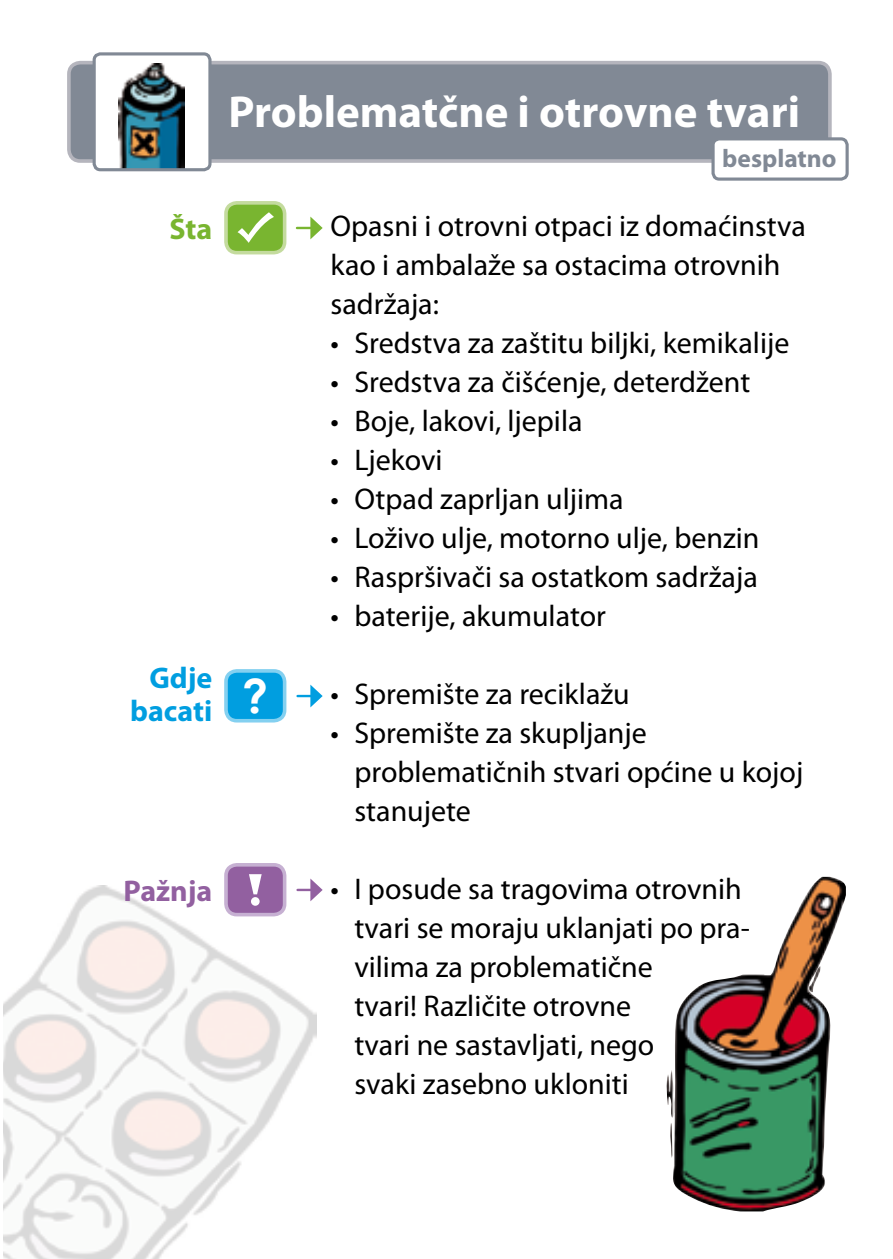
<style>
.page{position:relative;width:893px;height:1259px;background:#fff}
.page>*{position:absolute;margin:0;border:0;box-sizing:border-box;transform-origin:0 0}
.t1{font:700 46.5px "Century Gothic";color:#fff}
.t2{font:700 45px "Myriad Pro";color:#fff}
.t3{font:30px/39px "Myriad Pro";color:#000}
.t4{font:700 30px/33px "Myriad Pro";color:#009ee0;text-align:right}
.t5{font:700 30px "Myriad Pro";color:#9260a0}
.t6{font:700 30px "Myriad Pro";color:#79b530}
.t7{font:700 25.5px "Myriad Pro";color:#818995}
</style>
<div class="page">
<img style="left:3px;top:885px;width:314px;height:374px">
<img style="left:666px;top:877px;width:180px;height:334px">
<div style="left:69px;top:63px;width:761px;height:98px;background:#818995;border-radius:11px"></div>
<div style="left:67px;top:61px;width:765px;height:102px;border:4px solid #b5b5bd;border-radius:11px"></div>
<div style="left:94px;top:54px;width:116px;height:116px;background:#fff;border-radius:6px"></div>
<img style="left:118px;top:63px;width:67px;height:104px">
<div style="left:93px;top:52px;width:119px;height:119px;border:3px solid #818995;border-radius:6px"></div>
<div style="left:713px;top:139px;width:134px;height:40px;background:#fff;border-radius:6px"></div>
<div style="left:711px;top:137px;width:138px;height:44px;border:3px solid #818995;border-radius:6px"></div>
<div style="left:226px;top:671px;width:59px;height:49px;background:#009ee0;border-radius:11px"></div>
<div style="left:224px;top:669px;width:62px;height:53px;border:4px solid #84d0f0;border-radius:11px"></div>
<svg style="left:298px;top:684px;width:25px;height:23px"></svg>
<svg style="left:297px;top:217px;width:26px;height:22px"></svg>
<div style="left:226px;top:203px;width:59px;height:50px;background:#79b530;border-radius:11px"></div>
<div style="left:224px;top:201px;width:62px;height:53px;border:4px solid #c4db9e;border-radius:11px"></div>
<svg style="left:238px;top:212px;width:36px;height:31px"></svg>
<hr style="left:298px;top:888px;width:14px;height:3px;background:#9260a0">
<svg style="left:310px;top:878px;width:13px;height:23px"></svg>
<div style="left:226px;top:865px;width:59px;height:49px;background:#9260a0;border-radius:11px"></div>
<div style="left:224px;top:863px;width:62px;height:53px;border:4px solid #c6b0d2;border-radius:11px"></div>
<svg style="left:249px;top:874px;width:13px;height:20px"></svg>
<div style="left:251px;top:897px;width:9px;height:8px;background:#fff;border-radius:50%"></div>
<p class="t6" style="left:170px;top:210px;width:44px">Šta</p>
<p class="t4" style="left:130px;top:661px;width:84px">Gdje bacati</p>
<h2 class="t2" style="left:229px;top:82px;width:573px">Problematčne i otrovne tvari</h2>
<p class="t7" style="left:722px;top:142px;width:116px">besplatno</p>
<h1 class="t1" style="left:242px;top:667px;width:28px">?</h1>
<p class="t3" style="left:330px;top:206px;width:477px">Opasni i otrovni otpaci iz domaćinstva kao i ambalaže sa ostacima otrovnih sadržaja:</p>
<p class="t3" style="left:330px;top:323px;width:460px">• Sredstva za zaštitu biljki, kemikalije</p>
<p class="t3" style="left:330px;top:362px;width:421px">• Sredstva za čišćenje, deterdžent</p>
<p class="t3" style="left:330px;top:401px;width:254px">• Boje, lakovi, ljepila</p>
<p class="t3" style="left:330px;top:440px;width:114px">• Ljekovi</p>
<p class="t3" style="left:330px;top:479px;width:295px">• Otpad zaprljan uljima</p>
<p class="t3" style="left:330px;top:518px;width:431px">• Loživo ulje, motorno ulje, benzin</p>
<p class="t3" style="left:330px;top:557px;width:429px">• Raspršivači sa ostatkom sadržaja</p>
<p class="t3" style="left:330px;top:596px;width:277px">• baterije, akumulator</p>
<p class="t3" style="left:330px;top:674px;width:301px">• Spremište za reciklažu</p>
<p class="t3" style="left:354px;top:713px;width:450px;text-indent:-24px">• Spremište za skupljanje problematičnih stvari općine u kojoj stanujete</p>
<p class="t5" style="left:124px;top:871px;width:90px">Pažnja</p>
<p class="t3" style="left:354px;top:868px;width:397px;text-indent:-24px">• I posude sa tragovima otrovnih tvari se moraju uklanjati po pra&shy;vilima za problematične<br>tvari! Različite otrovne<br>tvari ne sastavljati, nego<br>svaki zasebno ukloniti</p>
</div>
